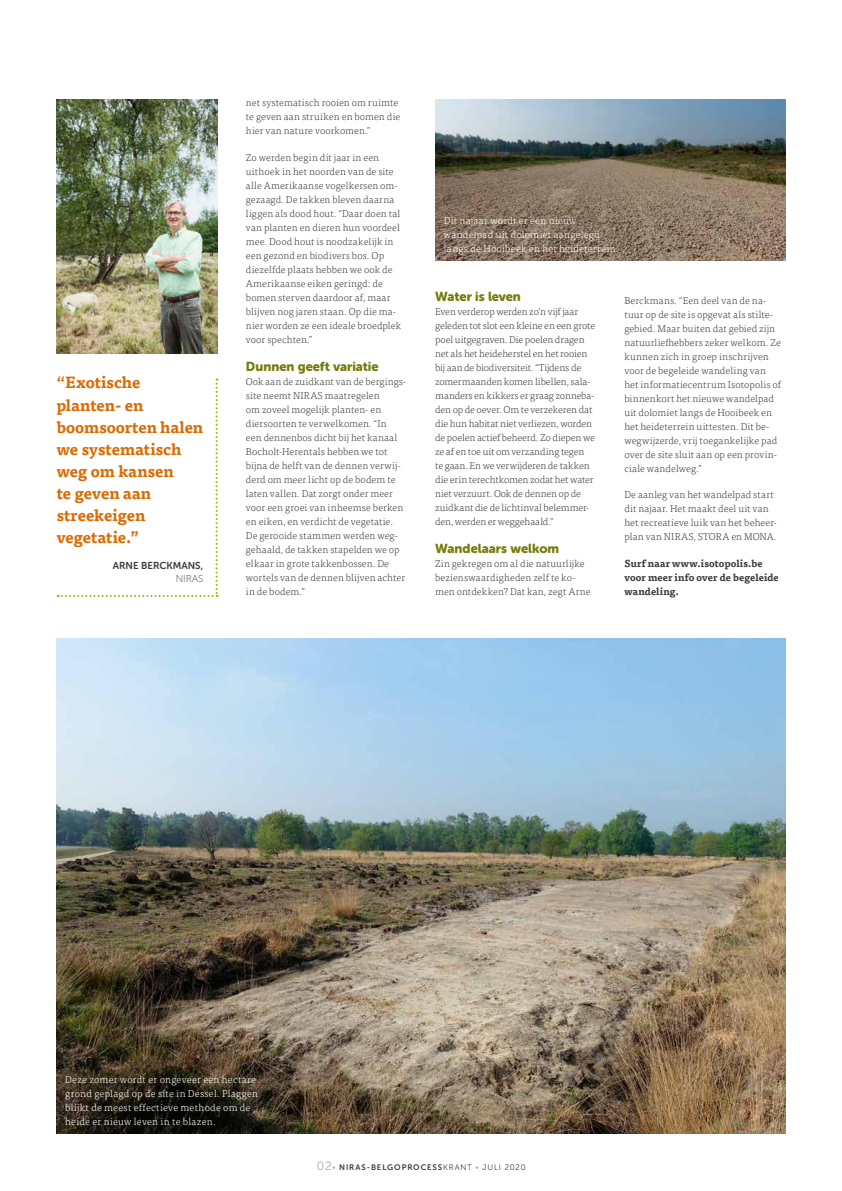
<style>
.page{position:relative;width:842px;height:1191px;background:#fff}
.page>*{position:absolute;margin:0;border:0;box-sizing:border-box;transform-origin:0 0}
.t1{font:700 16px/22px "Tisa OT";letter-spacing:-.005em;color:#dc6a02}
.t2{font:13px "Museo Sans Rounded 900";color:#777c0c}
.t3{font:300 10px/14px "Tisa OT";letter-spacing:.005em;color:#3c3c3b}
.t4{font:300 10px/14px "Tisa OT";letter-spacing:.025em;color:#fff}
.t5{font:700 10px/14px "Tisa OT";letter-spacing:.005em;color:#3c3c3b}
.t6{font:10px "Museo Sans Rounded 700";letter-spacing:.005em;color:#3c3c3b}
.t7{font:10px "Museo Sans Rounded 100";letter-spacing:.01em;color:#3c3c3b}
.t8{font:8px "Museo Sans Rounded 700";letter-spacing:.115em;color:#3c3c3b}
.s1{font-family:"Museo Sans Rounded 300";font-size:12px;color:#a8a8a7}
.s2{font-family:"Museo Sans Rounded 300";color:#a8a8a7}
.s3{font-family:"Museo Sans Rounded 300"}
</style>
<div class="page">
<img style="left:57px;top:99px;width:161px;height:254px">
<svg style="left:58px;top:378px;width:160px;height:219px"></svg>
<img style="left:57px;top:638px;width:728px;height:495px">
<img style="left:435px;top:99px;width:350px;height:162px">
<h1 class="t1" style="left:57px;top:372px;width:148px">“Exotische planten- en boomsoorten halen we systematisch weg om kansen<br>te geven aan streekeigen vegetatie.”</h1>
<p class="t6" style="left:113px;top:559px;width:92px">ARNE BERCKMANS,</p>
<p class="t7" style="left:176px;top:573px;width:29px">NIRAS</p>
<p class="t3" style="left:246px;top:96px;width:156px">net systematisch rooien om ruimte te geven aan struiken en bomen die hier van nature voorkomen.”</p>
<p class="t3" style="left:246px;top:150px;width:157px">Zo werden begin dit jaar in een uithoek in het noorden van de site alle Amerikaanse vogelkersen om&shy;gezaagd. De takken bleven daarna liggen als dood hout. “Daar doen tal van planten en dieren hun voordeel mee. Dood hout is noodzakelijk in een gezond en biodivers bos. Op diezelfde plaats hebben we ook de<br>Amerikaanse eiken geringd: de bomen sterven daardoor af, maar blijven nog jaren staan. Op die ma&shy;nier worden ze een ideale broedplek voor spechten.”</p>
<h2 class="t2" style="left:246px;top:359px;width:134px">Dunnen geeft variatie</h2>
<p class="t3" style="left:246px;top:374px;width:161px">Ook aan de zuidkant van de bergings&shy;site neemt NIRAS maatregelen<br>om zoveel mogelijk planten- en diersoorten te verwelkomen. “In<br>een dennenbos dicht bij het kanaal<br>Bocholt-Herentals hebben we tot bijna de helft van de dennen verwij&shy;derd om meer licht op de bodem te laten vallen. Dat zorgt onder meer voor een groei van inheemse berken en eiken, en verdicht de vegetatie.<br>De gerooide stammen werden weg&shy;gehaald, de takken stapelden we op elkaar in grote takkenbossen. De wortels van de dennen blijven achter in de bodem.”</p>
<p class="t4" style="left:444px;top:213px;width:176px">Dit najaar wordt er een nieuw wandelpad uit dolomiet aangelegd langs de Hooibeek en het heideterrein.</p>
<h2 class="t2" style="left:435px;top:289px;width:87px">Water is leven</h2>
<p class="t3" style="left:435px;top:304px;width:162px">Even verderop werden zo’n vijf jaar geleden tot slot een kleine en een grote poel uitgegraven. Die poelen dragen net als het heideherstel en het rooien bij aan de biodiversiteit. “Tijdens de zomermaanden komen libellen, sala&shy;manders en kikkers er graag zonneba&shy;den op de oever. Om te verzekeren dat die hun habitat niet verliezen, worden de poelen actief beheerd. Zo diepen we ze af en toe uit om verzanding tegen<br>te gaan. En we verwijderen de takken die erin terechtkomen zodat het water niet verzuurt. Ook de dennen op de zuidkant die de lichtinval belemmer&shy;den, werden er weggehaald.”</p>
<h2 class="t2" style="left:435px;top:541px;width:125px">Wandelaars welkom</h2>
<p class="t3" style="left:435px;top:556px;width:157px">Zin gekregen om al die natuurlijke bezienswaardigheden zelf te ko&shy;men ontdekken? Dat kan, zegt Arne</p>
<p class="t3" style="left:624px;top:293px;width:158px">Berckmans. “Een deel van de na&shy;tuur op de site is opgevat als stilte&shy;gebied. Maar buiten dat gebied zijn natuurliefhebbers zeker welkom. Ze kunnen zich in groep inschrijven voor de begeleide wandeling van het informatiecentrum Isotopolis of binnenkort het nieuwe wandelpad uit dolomiet langs de Hooibeek en het heideterrein uittesten. Dit be&shy;wegwijzerde, vrij toegankelijke pad over de site sluit aan op een provin&shy;ciale wandelweg.”</p>
<p class="t3" style="left:624px;top:488px;width:154px">De aanleg van het wandelpad start dit najaar. Het maakt deel uit van het recreatieve luik van het beheer&shy;plan van NIRAS, STORA en MONA.</p>
<p class="t5" style="left:624px;top:556px;width:156px">Surf naar www.isotopolis.be voor meer info over de begeleide wandeling.</p>
<p class="t4" style="left:65px;top:1072px;width:194px">Deze zomer wordt er ongeveer een hectare grond geplagd op de site in Dessel. Plaggen blijkt de meest effectieve methode om de heide er nieuw leven in te blazen.</p>
<p class="t8" style="left:317px;top:1163px;width:210px"><span class="s1">02</span><span class="s2">•</span> NIRAS-BELGOPROCESS<span class="s3">KRANT</span> <span class="s2">•</span> <span class="s3">JULI 2020</span></p>
</div>
